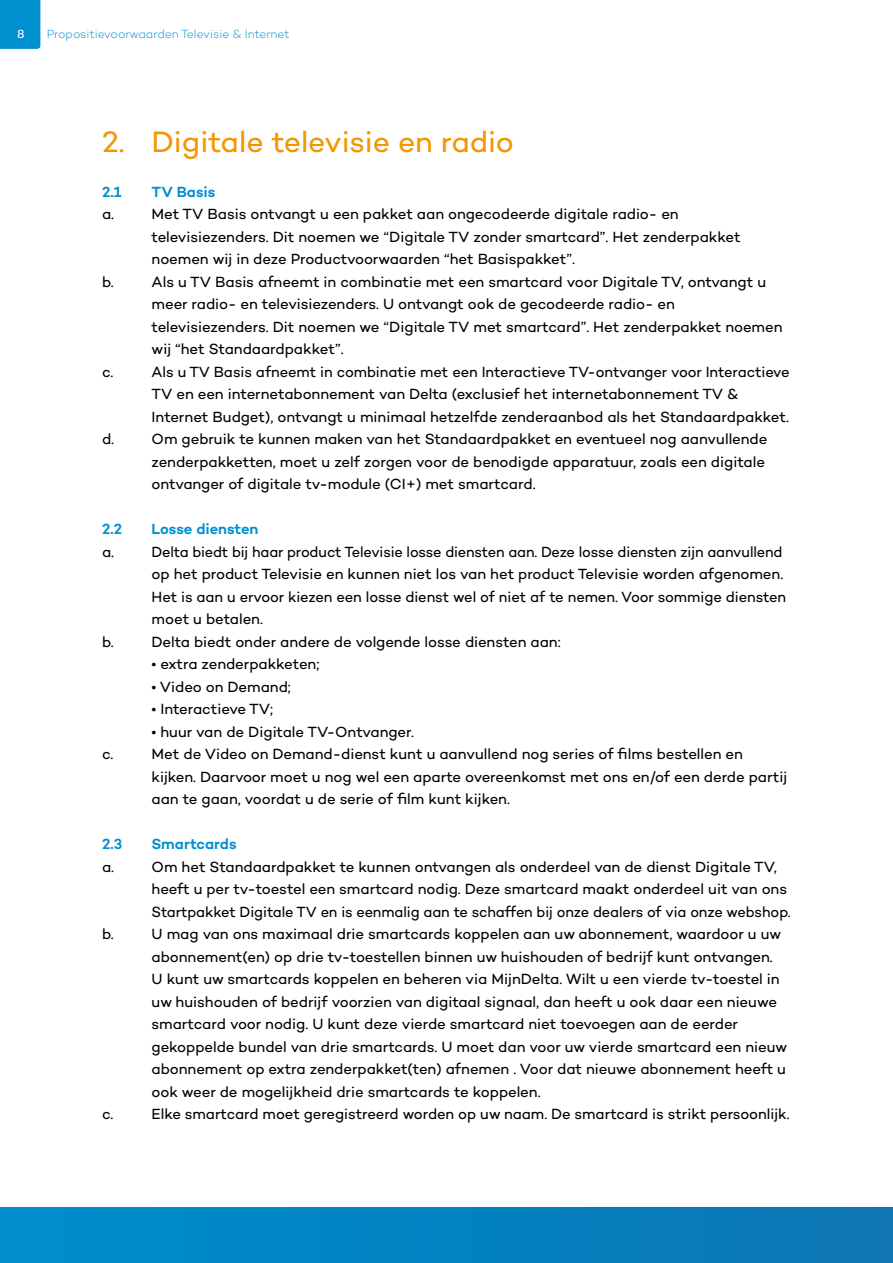
<style>
.page{position:relative;width:893px;height:1263px;background:#fff}
.page>*{position:absolute;margin:0;border:0;box-sizing:border-box;transform-origin:0 0}
.t1{font:30px "Campton";letter-spacing:-.005em;color:#f49600}
.t2{font:15px/22.5px "Campton";letter-spacing:-.005em;color:#000}
.t3{font:600 15px "Campton";color:#008fcf}
.t4{font:300 12px "Campton";letter-spacing:-.01em;color:#008fcf}
.t5{font:12px "Campton";color:#fff}
</style>
<div class="page">
<div style="left:0;top:0;width:40px;height:49px;background:#008fcf"></div>
<div style="left:0;top:1208px;width:893px;height:55px;background:linear-gradient(to right,#008ecf,#0c76b3)"></div>
<p class="t5" style="left:17px;top:27px;width:9px">8</p>
<p class="t4" style="left:47px;top:26px;width:244px">Propositievoorwaarden Televisie &amp; Internet</p>
<h1 class="t1" style="left:102px;top:123px;width:413px">2. Digitale televisie en radio</h1>
<p class="t3" style="left:102px;top:182px;width:21px">2.1</p>
<p class="t3" style="left:152px;top:182px;width:65px">TV Basis</p>
<p class="t2" style="left:102px;top:202px;width:14px">a.</p>
<p class="t2" style="left:152px;top:202px;width:591px">Met TV Basis ontvangt u een pakket aan ongecodeerde digitale radio- en televisiezenders. Dit noemen we “Digitale TV zonder smartcard”. Het zenderpakket noemen wij in deze Productvoorwaarden “het Basispakket”.</p>
<p class="t2" style="left:102px;top:270px;width:13px">b.</p>
<p class="t2" style="left:152px;top:270px;width:632px">Als u TV Basis afneemt in combinatie met een smartcard voor Digitale TV, ontvangt u meer radio- en televisiezenders. U ontvangt ook de gecodeerde radio- en televisiezenders. Dit noemen we “Digitale TV met smartcard”. Het zenderpakket noemen wij “het Standaardpakket”.</p>
<p class="t2" style="left:102px;top:360px;width:13px">c.</p>
<p class="t2" style="left:152px;top:360px;width:640px">Als u TV Basis afneemt in combinatie met een Interactieve TV-ontvanger voor Interactieve<br>TV en een internetabonnement van Delta (exclusief het internetabonnement TV &amp;<br>Internet Budget), ontvangt u minimaal hetzelfde zenderaanbod als het Standaardpakket.</p>
<p class="t2" style="left:102px;top:427px;width:14px">d.</p>
<p class="t2" style="left:152px;top:427px;width:617px">Om gebruik te kunnen maken van het Standaardpakket en eventueel nog aanvullende zenderpakketten, moet u zelf zorgen voor de benodigde apparatuur, zoals een digitale ontvanger of digitale tv-module (CI+) met smartcard.</p>
<p class="t3" style="left:102px;top:519px;width:22px">2.2</p>
<p class="t3" style="left:152px;top:519px;width:108px">Losse diensten</p>
<p class="t2" style="left:102px;top:540px;width:14px">a.</p>
<p class="t2" style="left:152px;top:540px;width:636px">Delta biedt bij haar product Televisie losse diensten aan. Deze losse diensten zijn aanvullend op het product Televisie en kunnen niet los van het product Televisie worden afgenomen.<br>Het is aan u ervoor kiezen een losse dienst wel of niet af te nemen. Voor sommige diensten moet u betalen.</p>
<p class="t2" style="left:102px;top:630px;width:13px">b.</p>
<p class="t2" style="left:152px;top:630px;width:411px">Delta biedt onder andere de volgende losse diensten aan:</p>
<p class="t2" style="left:152px;top:652px;width:169px">• extra zenderpakketen;</p>
<p class="t2" style="left:152px;top:675px;width:141px">• Video on Demand;</p>
<p class="t2" style="left:152px;top:697px;width:123px">• Interactieve TV;</p>
<p class="t2" style="left:152px;top:720px;width:264px">• huur van de Digitale TV-Ontvanger.</p>
<p class="t2" style="left:102px;top:742px;width:13px">c.</p>
<p class="t2" style="left:152px;top:742px;width:637px">Met de Video on Demand-dienst kunt u aanvullend nog series of films bestellen en kijken. Daarvoor moet u nog wel een aparte overeenkomst met ons en/of een derde partij aan te gaan, voordat u de serie of film kunt kijken.</p>
<p class="t3" style="left:102px;top:834px;width:22px">2.3</p>
<p class="t3" style="left:152px;top:834px;width:87px">Smartcards</p>
<p class="t2" style="left:102px;top:855px;width:14px">a.</p>
<p class="t2" style="left:152px;top:855px;width:641px">Om het Standaardpakket te kunnen ontvangen als onderdeel van de dienst Digitale TV, heeft u per tv-toestel een smartcard nodig. Deze smartcard maakt onderdeel uit van ons<br>Startpakket Digitale TV en is eenmalig aan te schaffen bij onze dealers of via onze webshop.</p>
<p class="t2" style="left:102px;top:922px;width:13px">b.</p>
<p class="t2" style="left:152px;top:922px;width:637px">U mag van ons maximaal drie smartcards koppelen aan uw abonnement, waardoor u uw abonnement(en) op drie tv-toestellen binnen uw huishouden of bedrijf kunt ontvangen.<br>U kunt uw smartcards koppelen en beheren via MijnDelta. Wilt u een vierde tv-toestel in uw huishouden of bedrijf voorzien van digitaal signaal, dan heeft u ook daar een nieuwe smartcard voor nodig. U kunt deze vierde smartcard niet toevoegen aan de eerder gekoppelde bundel van drie smartcards. U moet dan voor uw vierde smartcard een nieuw abonnement op extra zenderpakket(ten) afnemen . Voor dat nieuwe abonnement heeft u ook weer de mogelijkheid drie smartcards te koppelen.</p>
<p class="t2" style="left:102px;top:1102px;width:13px">c.</p>
<p class="t2" style="left:152px;top:1102px;width:639px">Elke smartcard moet geregistreerd worden op uw naam. De smartcard is strikt persoonlijk.</p>
</div>
